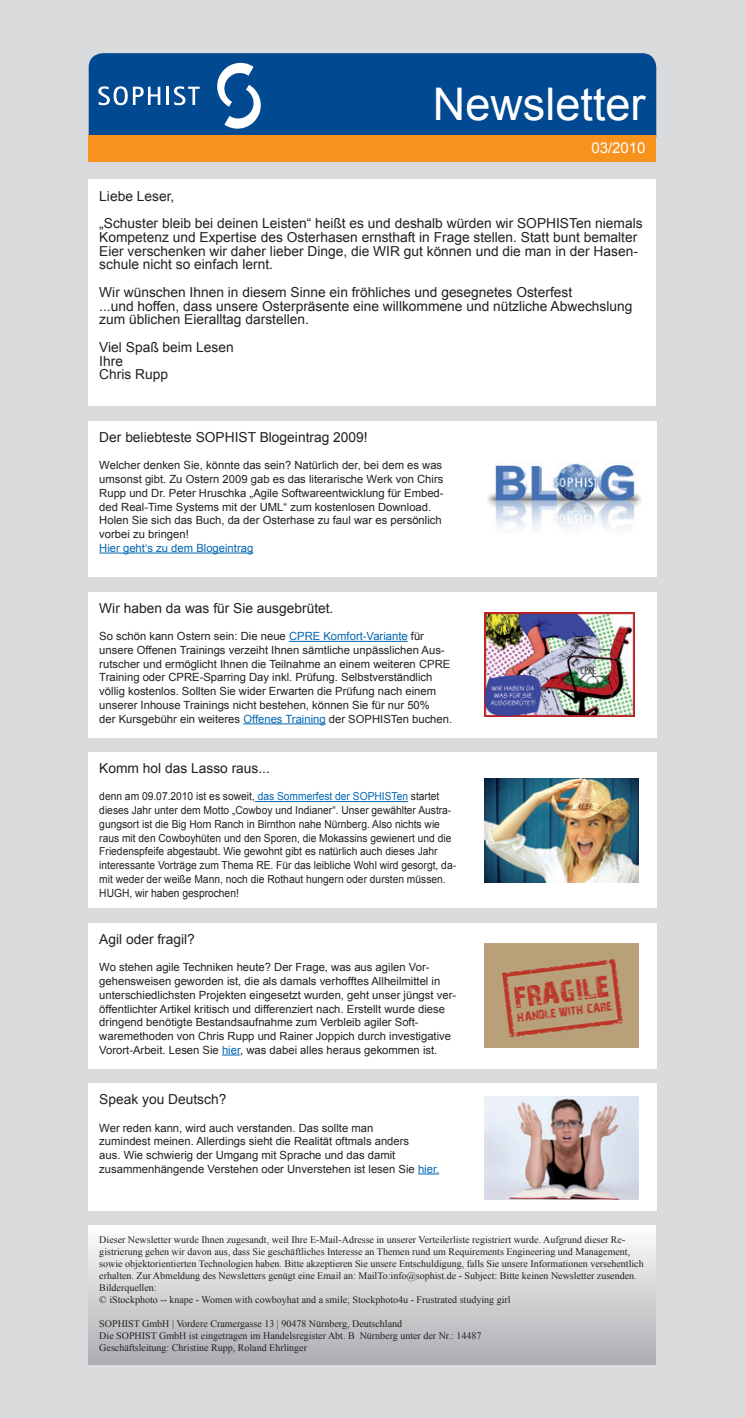
<style>
.page{position:relative;width:745px;height:1418px;background:#fff}
.page>*{position:absolute;margin:0;border:0;box-sizing:border-box;transform-origin:0 0}
.t1{font:45px "Arial";color:#fff}
.t2{font:15px "Arial";color:#fff}
.t3{font:13.75px/13.8px "Arial";color:#231f20}
.t4{font:11.25px/13.8px "Arial";color:#231f20}
.t5{font:11.25px "Arial";color:#0166b3}
.t6{font:11.25px "Arial";color:#231f20;scale:.91 1}
.t7{font:11px/13.8px "Arial";color:#231f20;scale:.93 1}
.t8{font:10px/12px "Times New Roman";color:#231f20}
.s1{color:#0166b3}
</style>
<div class="page">
<div style="left:0;top:0;width:744px;height:1417px;background:#dadbdd"></div>
<div style="left:467px;top:421px;width:189px;height:156px;background:#fff"></div>
<div style="left:467px;top:592px;width:189px;height:145px;background:#fff"></div>
<div style="left:467px;top:752px;width:189px;height:156px;background:#fff"></div>
<div style="left:467px;top:923px;width:189px;height:145px;background:#fff"></div>
<div style="left:467px;top:1083px;width:189px;height:127px;background:#fff"></div>
<div style="left:89px;top:53px;width:567px;height:96px;background:#014990;border-radius:14px"></div>
<svg style="left:98px;top:86px;width:62px;height:19px"></svg>
<hr style="left:166px;top:87px;width:3px;height:18px;background:#fff">
<svg style="left:174px;top:86px;width:25px;height:19px"></svg>
<svg style="left:217px;top:63px;width:43px;height:66px"></svg>
<div style="left:89px;top:180px;width:567px;height:226px;background:#fff"></div>
<div style="left:89px;top:421px;width:378px;height:156px;background:#fff"></div>
<hr style="left:99px;top:552px;width:154px;height:1px;background:#0166b3">
<img style="left:487px;top:463px;width:154px;height:67px">
<div style="left:89px;top:592px;width:378px;height:145px;background:#fff"></div>
<hr style="left:289px;top:641px;width:118px;height:1px;background:#0166b3">
<hr style="left:243px;top:723px;width:82px;height:1px;background:#0166b3">
<img style="left:484px;top:612px;width:149px;height:104px">
<div style="left:89px;top:752px;width:378px;height:156px;background:#fff"></div>
<hr style="left:255px;top:801px;width:153px;height:1px;background:#0166b3">
<img style="left:484px;top:778px;width:154px;height:104px">
<div style="left:89px;top:923px;width:378px;height:145px;background:#fff"></div>
<svg style="left:222px;top:1054px;width:18px;height:1px"></svg>
<img style="left:484px;top:943px;width:154px;height:104px">
<div style="left:89px;top:1083px;width:378px;height:127px;background:#fff"></div>
<svg style="left:418px;top:1173px;width:21px;height:1px"></svg>
<img style="left:484px;top:1096px;width:154px;height:103px">
<div style="left:89px;top:1225px;width:566px;height:139px;background:linear-gradient(to bottom,#fdfdfd,#acadb1)"></div>
<div style="left:89px;top:135px;width:567px;height:27px;background:#f7931d"></div>
<h1 class="t1" style="left:432px;top:75px;width:214px">Newsletter</h1>
<h2 class="t2" style="left:591px;top:138px;width:56px">03/2010</h2>
<p class="t3" style="left:99px;top:182px;width:544px;line-height:27.5px">Liebe Leser,<br>„Schuster bleib bei deinen Leisten“ heißt es und deshalb würden wir SOPHISTen niemals</p>
<p class="t3" style="left:99px;top:230px;width:540px;text-align:justify">Kompetenz und Expertise des Osterhasen ernsthaft in Frage stellen. Statt bunt bemalter Eier verschenken wir daher lieber Dinge, die WIR gut können und die man in der Hasen&shy;schule nicht so einfach lernt.</p>
<p class="t3" style="left:99px;top:285px;width:534px">Wir wünschen Ihnen in diesem Sinne ein fröhliches und gesegnetes Osterfest<br>...und hoffen, dass unsere Osterpräsente eine willkommene und nützliche Abwechslung zum üblichen Eieralltag darstellen.</p>
<p class="t3" style="left:99px;top:340px;width:136px">Viel Spaß beim Lesen<br>Ihre<br>Chris Rupp</p>
<p class="t3" style="left:99px;top:430px;width:270px">Der beliebteste SOPHIST Blogeintrag 2009!</p>
<p class="t4" style="left:99px;top:458px;width:345px">Welcher denken Sie, könnte das sein? Natürlich der, bei dem es was umsonst gibt. Zu Ostern 2009 gab es das literarische Werk von Chirs Rupp und Dr. Peter Hruschka „Agile Softwareentwicklung für Embed&shy;ded Real-Time Systems mit der UML“ zum kostenlosen Download.<br>Holen Sie sich das Buch, da der Osterhase zu faul war es persönlich vorbei zu bringen!</p>
<p class="t5" style="left:99px;top:540px;width:155px">Hier geht‘s zu dem Blogeintrag</p>
<p class="t3" style="left:99px;top:601px;width:235px">Wir haben da was für Sie ausgebrütet.</p>
<p class="t4" style="left:99px;top:629px;width:354px">So schön kann Ostern sein: Die neue <span class="s1">CPRE Komfort-Variante</span> für unsere Offenen Trainings verzeiht Ihnen sämtliche unpässlichen Aus&shy;rutscher und ermöglicht Ihnen die Teilnahme an einem weiteren CPRE Training oder CPRE-Sparring Day inkl. Prüfung. Selbstverständlich völlig kostenlos. Sollten Sie wider Erwarten die Prüfung nach einem unserer Inhouse Trainings nicht bestehen, können Sie für nur 50%<br>der Kursgebühr ein weiteres <span class="s1">Offenes Training</span> der SOPHISTen buchen.</p>
<p class="t3" style="left:99px;top:761px;width:172px">Komm hol das Lasso raus...</p>
<p class="t7" style="left:99px;top:789px;width:385px">denn am 09.07.2010 ist es soweit, <span class="s1">das Sommerfest der SOPHISTen</span> startet dieses Jahr unter dem Motto „Cowboy und Indianer“. Unser gewählter Austra&shy;gungsort ist die Big Horn Ranch in Birnthon nahe Nürnberg. Also nichts wie raus mit den Cowboyhüten und den Sporen, die Mokassins gewienert und die Friedenspfeife abgestaubt. Wie gewohnt gibt es natürlich auch dieses Jahr interessante Vorträge zum Thema RE. Für das leibliche Wohl wird gesorgt, da&shy;mit weder der weiße Mann, noch die Rothaut hungern oder dursten müssen.</p>
<p class="t6" style="left:99px;top:885px;width:155px">HUGH, wir haben gesprochen!</p>
<p class="t3" style="left:99px;top:932px;width:97px">Agil oder fragil?</p>
<p class="t4" style="left:99px;top:960px;width:358px">Wo stehen agile Techniken heute? Der Frage, was aus agilen Vor&shy;gehensweisen geworden ist, die als damals verhofftes Allheilmittel in unterschiedlichsten Projekten eingesetzt wurden, geht unser jüngst ver&shy;öffentlichter Artikel kritisch und differenziert nach. Erstellt wurde diese dringend benötigte Bestandsaufnahme zum Verbleib agiler Soft&shy;waremethoden von Chris Rupp und Rainer Joppich durch investigative Vorort-Arbeit. Lesen Sie <span class="s1">hier</span>, was dabei alles heraus gekommen ist.</p>
<p class="t3" style="left:99px;top:1092px;width:128px">Speak you Deutsch?</p>
<p class="t4" style="left:99px;top:1120px;width:341px">Wer reden kann, wird auch verstanden. Das sollte man<br>zumindest meinen. Allerdings sieht die Realität oftmals anders<br>aus. Wie schwierig der Umgang mit Sprache und das damit zusammenhängende Verstehen oder Unverstehen ist lesen Sie <span class="s1">hier.</span></p>
<p class="t8" style="left:99px;top:1233px;width:545px">Dieser Newsletter wurde Ihnen zugesandt, weil Ihre E-Mail-Adresse in unserer Verteilerliste registriert wurde. Aufgrund dieser Re&shy;gistrierung gehen wir davon aus, dass Sie geschäftliches Interesse an Themen rund um Requirements Engineering und Management, sowie objektorientierten Technologien haben. Bitte akzeptieren Sie unsere Entschuldigung, falls Sie unsere Informationen versehentlich erhalten. Zur Abmeldung des Newsletters genügt eine Email an: MailTo:info@sophist.de - Subject: Bitte keinen Newsletter zusenden.<br>Bilderquellen:<br>© iStockphoto -- knape - Women with cowboyhat and a smile; Stockphoto4u - Frustrated studying girl</p>
<p class="t8" style="left:99px;top:1317px;width:383px">SOPHIST GmbH | Vordere Cramergasse 13 | 90478 Nürnberg, Deutschland<br>Die SOPHIST GmbH ist eingetragen im Handelsregister Abt. B Nürnberg unter der Nr.: 14487<br>Geschäftsleitung: Christine Rupp, Roland Ehrlinger</p>
</div>
